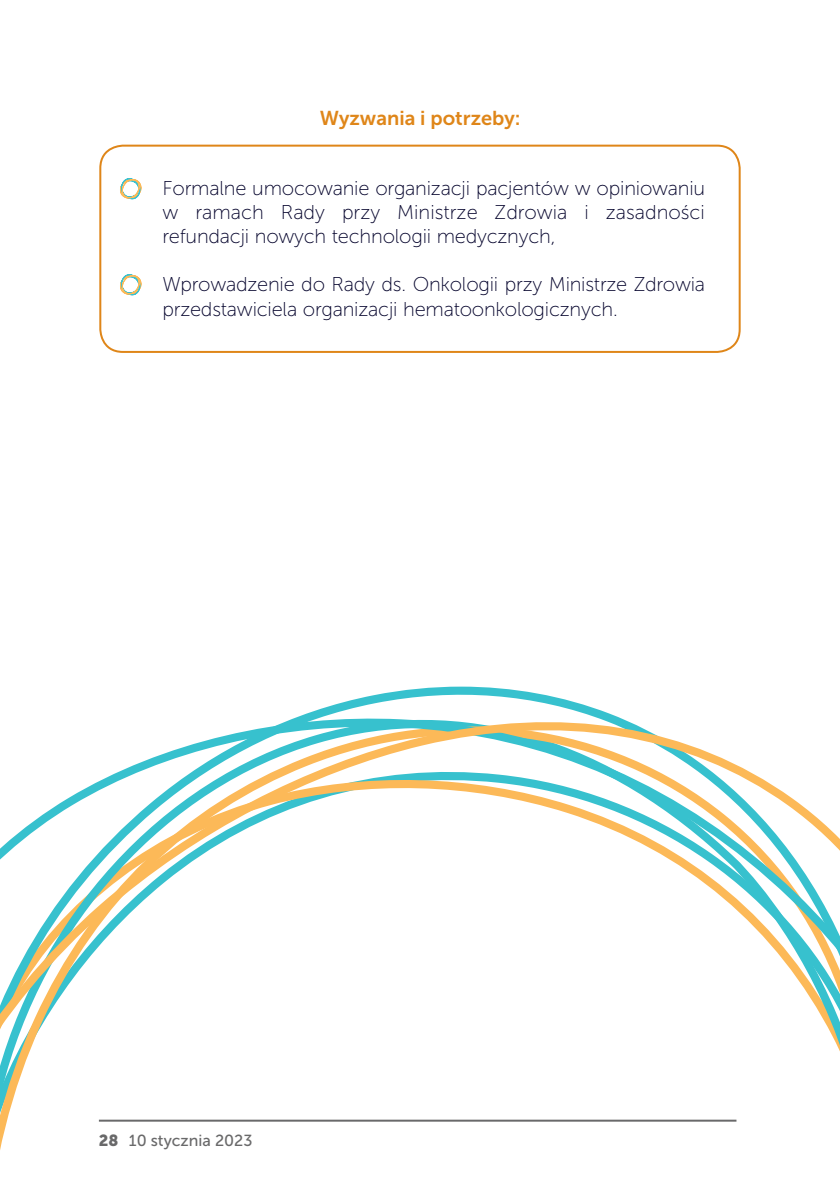
<style>
.page{position:relative;width:840px;height:1191px;background:#fff}
.page>*{position:absolute;margin:0;border:0;box-sizing:border-box;transform-origin:0 0}
.t1{font:20px/24px "Museo Sans 100";letter-spacing:-.01em;color:#02002a;text-align:justify}
.t2{font:20px "Museo Sans";color:#df8619}
.t3{font:16px "Museo Sans 500";color:#69696a}
.s1{font-family:"Museo Sans";font-weight:700}
</style>
<div class="page">
<svg style="left:337px;top:686px;width:244px;height:18px"></svg>
<svg style="left:0;top:704px;width:839px;height:446px"></svg>
<hr style="left:99px;top:1119px;width:637px;height:2px;background:#69696a">
<div style="left:99px;top:145px;width:641px;height:208px;border:2px solid #df8619;border-radius:23px"></div>
<svg style="left:120px;top:178px;width:22px;height:21px"></svg>
<svg style="left:120px;top:274px;width:22px;height:21px"></svg>
<p class="t2" style="left:319px;top:110px;width:202px">Wyzwania i potrzeby:</p>
<p class="t1" style="left:162px;top:178px;width:544px">Formalne umocowanie organizacji pacjentów w opiniowaniu w ramach Rady przy Ministrze Zdrowia i zasadności refundacji nowych technologii medycznych,</p>
<p class="t1" style="left:162px;top:274px;width:544px">Wprowadzenie do Rady ds. Onkologii przy Ministrze Zdrowia przedstawiciela organizacji hematoonkologicznych.</p>
<p class="t3" style="left:99px;top:1134px;width:155px"><span class="s1">28</span> 10 stycznia 2023</p>
</div>
